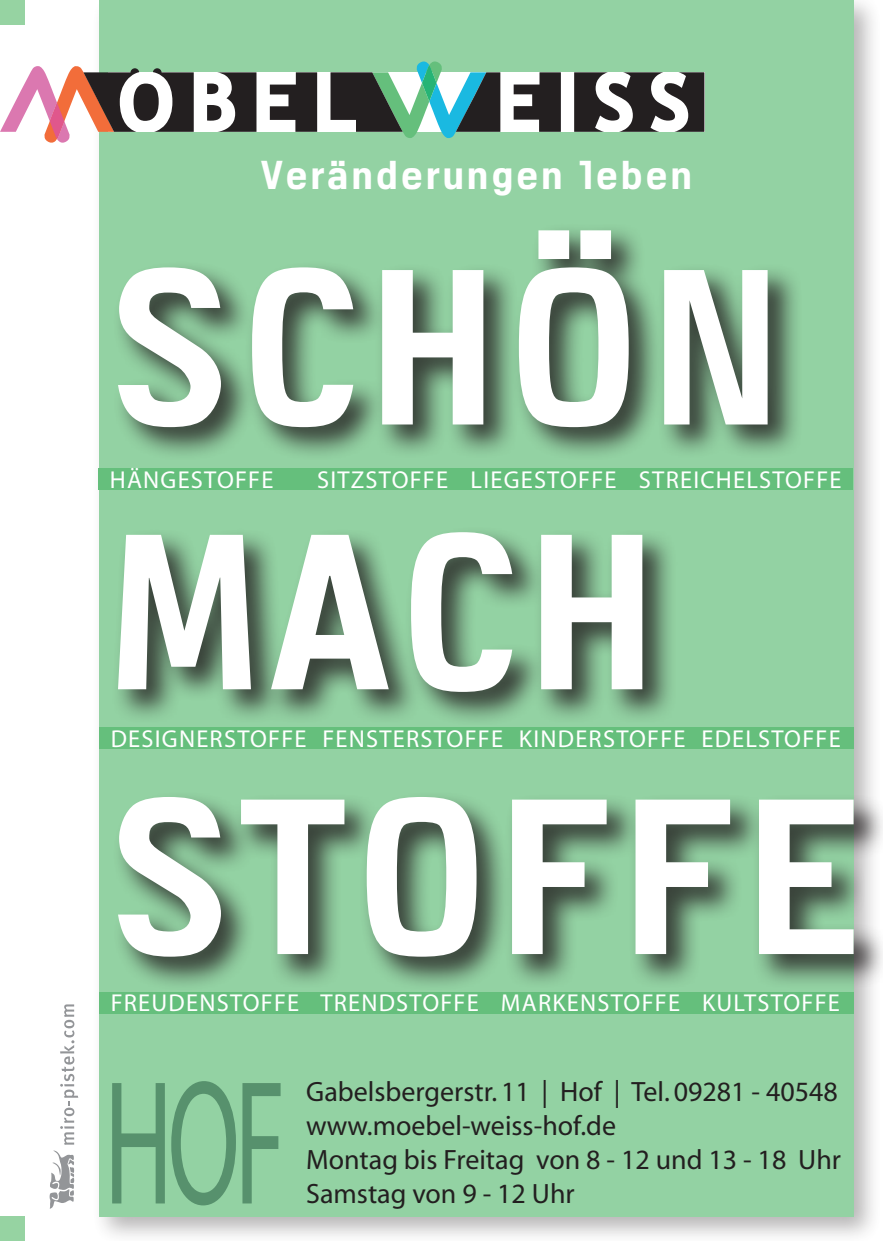
<style>
.page{position:relative;width:883px;height:1241px;background:#fff}
.page>*{position:absolute;margin:0;border:0;box-sizing:border-box;transform-origin:0 0}
.t1{font:700 220.5px/264.6px "Access Pro";letter-spacing:.03em;color:#fff}
.t2{font:178.5px "Myriad";color:#57916d;scale:.59 1}
.t3{font:700 40.25px "Access Pro";letter-spacing:.05em;color:#fff}
.t4{font:28px/33.9px "Myriad";color:#231f20}
.t5{font:24.5px "Myriad";letter-spacing:.05em;color:#fff}
</style>
<div class="page">
<div style="left:90px;top:0;width:793px;height:1240px;background:#231f20;opacity:.48"></div>
<div style="left:99px;top:0;width:754px;height:1216px;background:#93d2a3"></div>
<div style="left:107px;top:220px;width:776px;height:768px;background:#231f20;opacity:.8"></div>
<div style="left:0;top:0;width:25px;height:25px;background:#96d3a2"></div>
<div style="left:0;top:1215px;width:25px;height:25px;background:#96d3a2"></div>
<div style="left:99px;top:468px;width:754px;height:21px;background:#65bf7c"></div>
<div style="left:99px;top:727px;width:754px;height:21px;background:#65bf7c"></div>
<div style="left:99px;top:991px;width:754px;height:21px;background:#65bf7c"></div>
<svg style="left:50px;top:1150px;width:24px;height:58px"></svg>
<svg style="left:60px;top:1004px;width:18px;height:140px"></svg>
<svg style="left:0;top:61px;width:704px;height:84px"></svg>
<h3 class="t3" style="left:261px;top:147px;width:433px">Veränderungen leben</h3>
<h1 class="t1" style="left:107px;top:206px;width:757px">Schön mach stoffe</h1>
<p class="t5" style="left:110px;top:467px;width:165px">HÄNGESTOFFE</p>
<p class="t5" style="left:317px;top:467px;width:526px">SITZSTOFFE LIEGESTOFFE STREICHELSTOFFE</p>
<p class="t5" style="left:111px;top:726px;width:732px">DESIGNERSTOFFE FENSTERSTOFFE KINDERSTOFFE EDELSTOFFE</p>
<p class="t5" style="left:111px;top:990px;width:238px">FREUDENSTOFFE TREN</p>
<p class="t5" style="left:379px;top:990px;width:460px">DSTOFFE MARKENSTOFFE KULTSTOFFE</p>
<h2 class="t2" style="left:104px;top:1054px;width:309px">HOF</h2>
<p class="t4" style="left:306px;top:1075px;width:536px">GABELSBERGERSTR. 11 | HOF | TEL. 09281 - 40548<br>WWW.MOEBEL-WEISS-HOF.DE<br>MONTAG BIS FREITAG VON 8 - 12 UND 13 - 18 UHR SAMSTAG VON 9 - 12 UHR</p>
</div>
